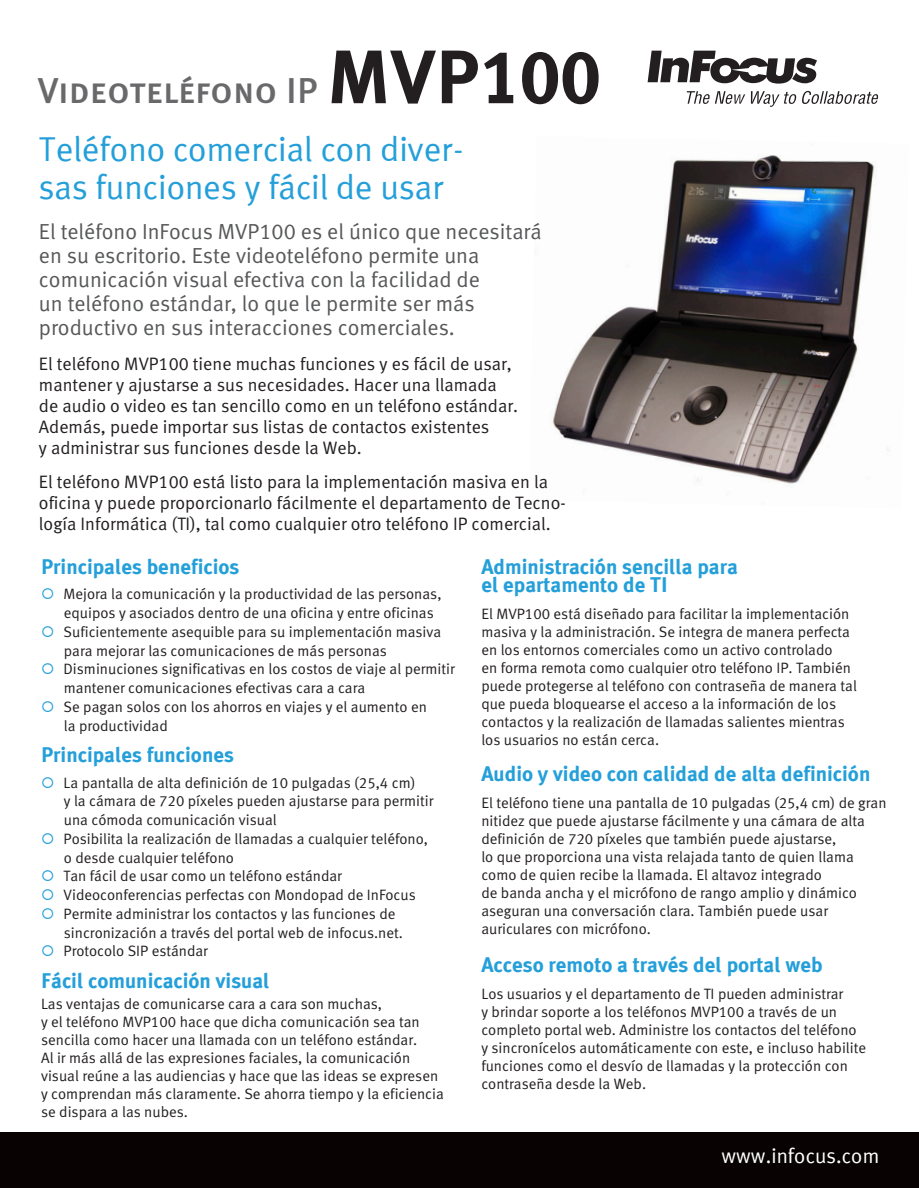
<style>
.page{position:relative;width:919px;height:1188px;background:#fff}
.page>*{position:absolute;margin:0;border:0;box-sizing:border-box;transform-origin:0 0}
.t1{font:36px "Meta Medium LF Caps";color:#69696c}
.t2{font:34.5px/37.5px "Meta Plus Normal";color:#249fd9}
.t3{font:21.75px/24px "Meta Normal LF";color:#57585a}
.t4{font:700 21px/18px "Meta Plus";color:#249fd9}
.t5{font:21px "Meta Plus Normal";letter-spacing:.005em;color:#fff}
.t6{font:18px/21px "Meta Normal LF";color:#231f20}
.t7{font:15px/18px "Meta Normal LF";color:#231f20}
.s1{font-family:"Meta Plus Bold Caps";font-size:75.75px;color:#231f20}
.s2{color:#249fd9}
</style>
<div class="page">
<img style="left:534px;top:155px;width:355px;height:329px">
<div style="left:0;top:1133px;width:918px;height:55px;background:#080302"></div>
<svg style="left:647px;top:51px;width:169px;height:33px"></svg>
<svg style="left:686px;top:91px;width:58px;height:13px"></svg>
<svg style="left:750px;top:91px;width:128px;height:16px"></svg>
<h1 class="t1" style="left:38px;top:70px;width:564px">Videoteléfono IP <span class="s1">MVP100</span></h1>
<h2 class="t2" style="left:39px;top:130px;width:426px">Teléfono comercial con diver&shy;sas funciones y fácil de usar</h2>
<p class="t3" style="left:39px;top:219px;width:504px">El teléfono InFocus MVP100 es el único que necesitará en su escritorio. Este videoteléfono permite una comunicación visual efectiva con la facilidad de<br>un teléfono estándar, lo que le permite ser más productivo en sus interacciones comerciales.</p>
<p class="t6" style="left:39px;top:353px;width:480px">El teléfono MVP100 tiene muchas funciones y es fácil de usar, mantener y ajustarse a sus necesidades. Hacer una llamada de audio o video es tan sencillo como en un teléfono estándar.<br>Además, puede importar sus listas de contactos existentes<br>y administrar sus funciones desde la Web.</p>
<p class="t6" style="left:39px;top:471px;width:528px">El teléfono MVP100 está listo para la implementación masiva en la oficina y puede proporcionarlo fácilmente el departamento de Tecno&shy;logía Informática (TI), tal como cualquier otro teléfono IP comercial.</p>
<h3 class="t4" style="left:41px;top:557px;width:200px">Principales beneficios</h3>
<p class="t7" style="left:64px;top:585px;width:379px;line-height:18.8px;text-indent:-23px"><span class="s2">○</span> Mejora la comunicación y la productividad de las personas, equipos y asociados dentro de una oficina y entre oficinas</p>
<p class="t7" style="left:64px;top:622px;width:378px;line-height:18.8px;text-indent:-23px"><span class="s2">○</span> Suficientemente asequible para su implementación masiva para mejorar las comunicaciones de más personas</p>
<p class="t7" style="left:64px;top:660px;width:392px;line-height:18.8px;text-indent:-23px"><span class="s2">○</span> Disminuciones significativas en los costos de viaje al permitir mantener comunicaciones efectivas cara a cara</p>
<p class="t7" style="left:64px;top:697px;width:364px;line-height:18.8px;text-indent:-23px"><span class="s2">○</span> Se pagan solos con los ahorros en viajes y el aumento en la productividad</p>
<h3 class="t4" style="left:41px;top:746px;width:194px">Principales funciones</h3>
<p class="t7" style="left:64px;top:773px;width:371px;line-height:18.8px;text-indent:-23px"><span class="s2">○</span> La pantalla de alta definición de 10 pulgadas (25,4 cm)<br>y la cámara de 720 píxeles pueden ajustarse para permitir una cómoda comunicación visual</p>
<p class="t7" style="left:64px;top:829px;width:365px;line-height:18.8px;text-indent:-23px"><span class="s2">○</span> Posibilita la realización de llamadas a cualquier teléfono, o desde cualquier teléfono</p>
<p class="t7" style="left:41px;top:867px;width:302px"><span class="s2">○</span> Tan fácil de usar como un teléfono estándar</p>
<p class="t7" style="left:41px;top:886px;width:376px"><span class="s2">○</span> Videoconferencias perfectas con Mondopad de InFocus</p>
<p class="t7" style="left:64px;top:904px;width:340px;line-height:18.8px;text-indent:-23px"><span class="s2">○</span> Permite administrar los contactos y las funciones de sincronización a través del portal web de infocus.net.</p>
<p class="t7" style="left:41px;top:942px;width:168px"><span class="s2">○</span> Protocolo SIP estándar</p>
<h3 class="t4" style="left:41px;top:971px;width:230px">Fácil comunicación visual</h3>
<p class="t7" style="left:41px;top:994px;width:404px">Las ventajas de comunicarse cara a cara son muchas,<br>y el teléfono MVP100 hace que dicha comunicación sea tan sencilla como hacer una llamada con un teléfono estándar.<br>Al ir más allá de las expresiones faciales, la comunicación visual reúne a las audiencias y hace que las ideas se expresen y comprendan más claramente. Se ahorra tiempo y la eficiencia se dispara a las nubes.</p>
<h3 class="t4" style="left:481px;top:557px;width:258px">Administración sencilla para el epartamento de TI</h3>
<p class="t7" style="left:481px;top:604px;width:377px">El MVP100 está diseñado para facilitar la implementación masiva y la administración. Se integra de manera perfecta en los entornos comerciales como un activo controlado<br>en forma remota como cualquier otro teléfono IP. También puede protegerse al teléfono con contraseña de manera tal que pueda bloquearse el acceso a la información de los contactos y la realización de llamadas salientes mientras los usuarios no están cerca.</p>
<h3 class="t4" style="left:481px;top:764px;width:390px">Audio y video con calidad de alta definición</h3>
<p class="t7" style="left:481px;top:793px;width:406px">El teléfono tiene una pantalla de 10 pulgadas (25,4 cm) de gran nitidez que puede ajustarse fácilmente y una cámara de alta definición de 720 píxeles que también puede ajustarse,<br>lo que proporciona una vista relajada tanto de quien llama como de quien recibe la llamada. El altavoz integrado<br>de banda ancha y el micrófono de rango amplio y dinámico aseguran una conversación clara. También puede usar auriculares con micrófono.</p>
<h3 class="t4" style="left:481px;top:956px;width:343px">Acceso remoto a través del portal web</h3>
<p class="t7" style="left:481px;top:985px;width:386px">Los usuarios y el departamento de TI pueden administrar<br>y brindar soporte a los teléfonos MVP100 a través de un completo portal web. Administre los contactos del teléfono y sincronícelos automáticamente con este, e incluso habilite funciones como el desvío de llamadas y la protección con contraseña desde la Web.</p>
<h3 class="t5" style="left:721px;top:1143px;width:159px">www.infocus.com</h3>
</div>
